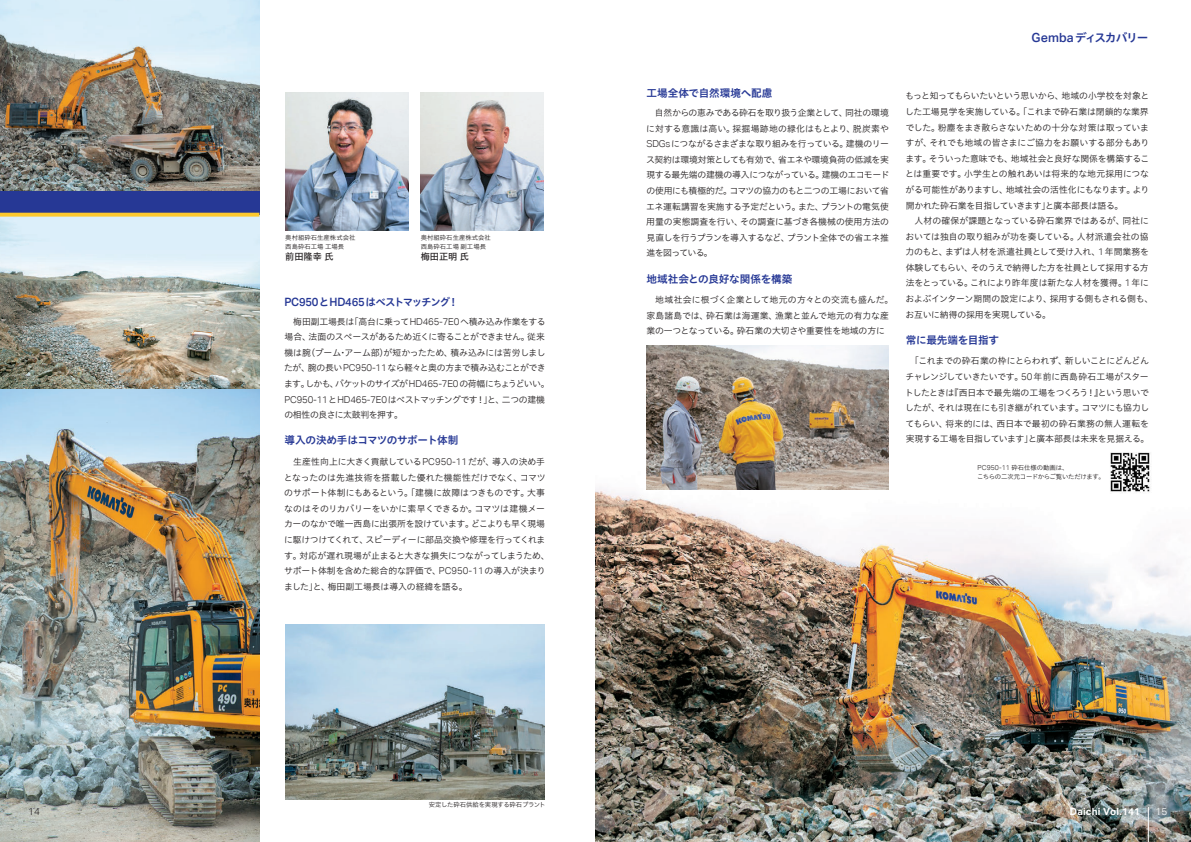
<style>
.page{position:relative;width:1191px;height:842px;background:#fff}
.page>*{position:absolute;margin:0;border:0;box-sizing:border-box;transform-origin:0 0}
.t1{font:11.7px "Hiragino UD Sans Std W6";letter-spacing:-.095em;color:#263895}
.t2{font:10.6px "Hiragino UD Sans Std W6";letter-spacing:-.025em;color:#263895}
.t3{font:10.6px "Hiragino UD Sans Std W6";letter-spacing:-.115em;color:#263895}
.t4{font:10.6px "Hiragino UD Sans Std W6";color:#263895}
.t5{font:700 9.9px "Aktiv Grotesk Corp";letter-spacing:.02em;color:#fff}
.t6{font:300 9.9px "Aktiv Grotesk Corp";color:#fff}
.t7{font:300 9.9px "Aktiv Grotesk Corp";color:#231f20}
.t8{font:9.2px "Hiragino UD Sans Std W5";letter-spacing:-.005em;color:#231f20}
.t9{font:8.9px/15.6px "Hiragino UD Sans Std W3";letter-spacing:-.025em;color:#231f20}
.t10{font:8.9px/15.6px "Hiragino UD Sans Std W3";letter-spacing:-.005em;color:#231f20}
.t11{font:6.4px/8.2px "Hiragino UD Sans Std W3";color:#231f20}
.t12{font:6.4px/8.9px "Hiragino UD Sans Std W3";letter-spacing:-.04em;color:#231f20}
.t13{font:6.4px "Hiragino UD Sans Std W3";letter-spacing:-.03em;color:#231f20}
.s1{font-family:"Aktiv Grotesk Corp";font-weight:500;font-size:11.5px}
.s2{font-family:"Aktiv Grotesk Corp";font-weight:300;font-size:9.6px}
.s3{font-family:"Aktiv Grotesk Corp";font-weight:500;font-size:12.6px}
.s4{font-family:"Aktiv Grotesk Corp";font-weight:300;font-size:6.9px}
</style>
<div class="page">
<img style="left:595px;top:412px;width:596px;height:430px">
<hr style="left:1148px;top:807px;width:1px;height:35px;background:#fff">
<img style="left:646px;top:346px;width:242px;height:143px">
<img style="left:0;top:217px;width:259px;height:625px">
<img style="left:0;top:0;width:259px;height:191px">
<div style="left:0;top:191px;width:259px;height:24px;background:#263895"></div>
<svg style="left:0;top:213px;width:259px;height:4px"></svg>
<img style="left:285px;top:93px;width:123px;height:137px">
<img style="left:421px;top:93px;width:123px;height:137px">
<img style="left:285px;top:624px;width:259px;height:175px">
<img style="left:1108px;top:450px;width:44px;height:44px">
<p class="t7" style="left:28px;top:805px;width:13px">14</p>
<p class="t11" style="left:285px;top:233px;width:72px">奥村組砕石生産株式会社西島砕石工場工場長</p>
<p class="t8" style="left:285px;top:249px;width:50px">前田隆幸 氏</p>
<p class="t11" style="left:421px;top:233px;width:72px">奥村組砕石生産株式会社西島砕石工場副工場長</p>
<p class="t8" style="left:421px;top:249px;width:50px">梅田正明 氏</p>
<p class="t3" style="left:284px;top:294px;width:176px"><span class="s1">PC950</span>と<span class="s1">HD465</span>はベストマッチング！</p>
<p class="t9" style="left:284px;top:313px;width:267px;text-indent:9px">梅田副工場長は「高台に乗って<span class="s2">HD465-7E0</span>へ積み込み作業をする場合、法面のスペースがあるため近くに寄ることができません。従来機は腕（ブーム・アーム部）が短かったため、積み込みには苦労しましたが、腕の長い<span class="s2">PC950-11</span>なら軽々と奥の方まで積み込むことができます。しかも、バケットのサイズが <span class="s2">HD465-7E0</span>の荷幅にちょうどいい。<span class="s2">PC950-11</span>と<span class="s2">HD465-7E0</span>はベストマッチングです！」と、二つの建機の相性の良さに太鼓判を押す。</p>
<p class="t2" style="left:284px;top:432px;width:175px">導入の決め手はコマツのサポート体制</p>
<p class="t9" style="left:284px;top:453px;width:267px">　生産性向上に大きく貢献している<span class="s2">PC950-11</span>だが、導入の決め手となったのは先進技術を搭載した優れた機能性だけでなく、コマツのサポート体制にもあるという。「建機に故障はつきものです。大事なのはそのリカバリーをいかに素早くできるか。コマツは建機メーカーのなかで唯一西島に出張所を設けています。どこよりも早く現場に駆けつけてくれて、スピーディーに部品交換や修理を行ってくれます。対応が遅れ現場が止まると大きな損失につながってしまうため、サポート体制を含めた総合的な評価で、<span class="s2">PC950-11</span>の導入が決まりました」と、梅田副工場長は導入の経緯を語る。</p>
<p class="t13" style="left:429px;top:799px;width:118px">安定した砕石供給を実現する砕石プラント</p>
<h1 class="t1" style="left:1031px;top:29px;width:118px"><span class="s3">Gemba</span> ディスカバリー</h1>
<p class="t4" style="left:646px;top:85px;width:128px">工場全体で自然環境へ配慮</p>
<p class="t9" style="left:646px;top:104px;width:245px;text-align:justify;text-indent:9px">自然からの恵みである砕石を取り扱う企業として、同社の環境に対する意識は高い。採掘場跡地の緑化はもとより、脱炭素や<span class="s2">SDGs</span>につながるさまざまな取り組みを行っている。建機のリース契約は環境対策としても有効で、省エネや環境負荷の低減を実現する最先端の建機の導入につながっている。建機のエコモードの使用にも積極的だ。コマツの協力のもと二つの工場において省エネ運転講習を実施する予定だという。また、プラントの電気使用量の実態調査を行い、その調査に基づき各機械の使用方法の見直しを行うプランを導入するなど、プラント全体での省エネ推進を図っている。</p>
<p class="t2" style="left:646px;top:270px;width:147px">地域社会との良好な関係を構築</p>
<p class="t10" style="left:646px;top:291px;width:248px">　地域社会に根づく企業として地元の方々との交流も盛んだ。家島諸島では、砕石業は海運業、漁業と並んで地元の有力な産業の一つとなっている。砕石業の大切さや重要性を地域の方に</p>
<p class="t9" style="left:905px;top:88px;width:250px">もっと知ってもらいたいという思いから、地域の小学校を対象とした工場見学を実施している。「これまで砕石業は閉鎖的な業界でした。粉塵をまき散らさないための十分な対策は取っていますが、それでも地域の皆さまにご協力をお願いする部分もあります。そういった意味でも、地域社会と良好な関係を構築することは重要です。小学生との触れあいは将来的な地元採用につながる可能性がありますし、地域社会の活性化にもなります。より開かれた砕石業を目指していきます」と廣本部長は語る。<br>　人材の確保が課題となっている砕石業界ではあるが、同社においては独自の取り組みが功を奏している。人材派遣会社の協力のもと、まずは人材を派遣社員として受け入れ、<span class="s2">1</span>年間業務を体験してもらい、そのうえで納得した方を社員として採用する方法をとっている。これにより昨年度は新たな人材を獲得。<span class="s2">1</span>年におよぶインターン期間の設定により、採用する側もされる側も、お互いに納得の採用を実現している。</p>
<p class="t2" style="left:905px;top:332px;width:95px">常に最先端を目指す</p>
<p class="t9" style="left:904px;top:353px;width:246px;text-align:justify">　「これまでの砕石業の枠にとらわれず、新しいことにどんどんチャレンジしていきたいです。<span class="s2">50</span>年前に西島砕石工場がスタートしたときは『西日本で最先端の工場をつくろう！』という思いでしたが、それは現在にも引き継がれています。コマツにも協力してもらい、将来的には、西日本で最初の砕石業務の無人運転を実現する工場を目指しています」と廣本部長は未来を見据える。</p>
<p class="t12" style="left:977px;top:463px;width:129px"><span class="s4">PC950-11</span> 砕石仕様の動画は、<br>こちらの二次元コードからご覧いただけます。</p>
<p class="t5" style="left:1069px;top:805px;width:72px">Daichi Vol.141</p>
<p class="t6" style="left:1155px;top:805px;width:13px">15</p>
</div>
